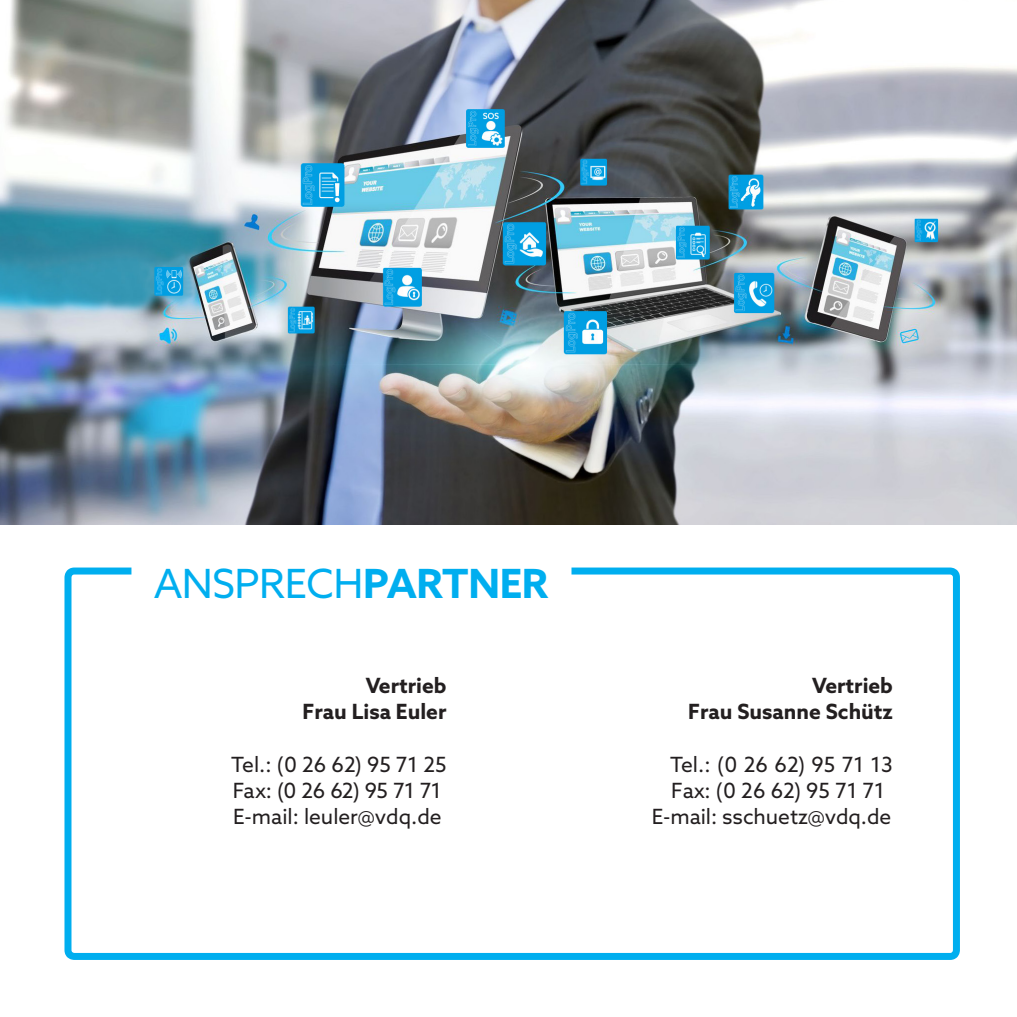
<style>
.page{position:relative;width:1017px;height:1017px;background:#fff}
.page>*{position:absolute;margin:0;border:0;box-sizing:border-box;transform-origin:0 0}
.t1{font:40.25px "Azo Sans";letter-spacing:-.01em;color:#00aeef}
.t2{font:21px/26.2px "Azo Sans";color:#231f20}
.t3{font:700 21px/26.2px "Azo Sans";color:#231f20;text-align:right}
.s1{font-weight:700}
</style>
<div class="page">
<img style="left:0;top:0;width:1017px;height:525px">
<div style="left:64px;top:567px;width:896px;height:393px;border:7px solid #00aeef;border-radius:6px"></div>
<p class="t1" style="left:154px;top:557px;width:396px">ANSPRECH<span class="s1">PARTNER</span></p>
<p class="t3" style="left:303px;top:672px;width:145px">Vertrieb<br>Frau Lisa Euler</p>
<p class="t2" style="left:231px;top:751px;width:217px">Tel.: (0 26 62) 95 71 25<br>Fax: (0 26 62) 95 71 71</p>
<p class="t2" style="left:233px;top:804px;width:210px">E-mail: leuler@vdq.de</p>
<p class="t3" style="left:688px;top:672px;width:206px">Vertrieb<br>Frau Susanne Schütz</p>
<p class="t2" style="left:670px;top:751px;width:224px">Tel.: (0 26 62) 95 71 13<br>Fax: (0 26 62) 95 71 71</p>
<p class="t2" style="left:652px;top:804px;width:241px">E-mail: sschuetz@vdq.de</p>
</div>
